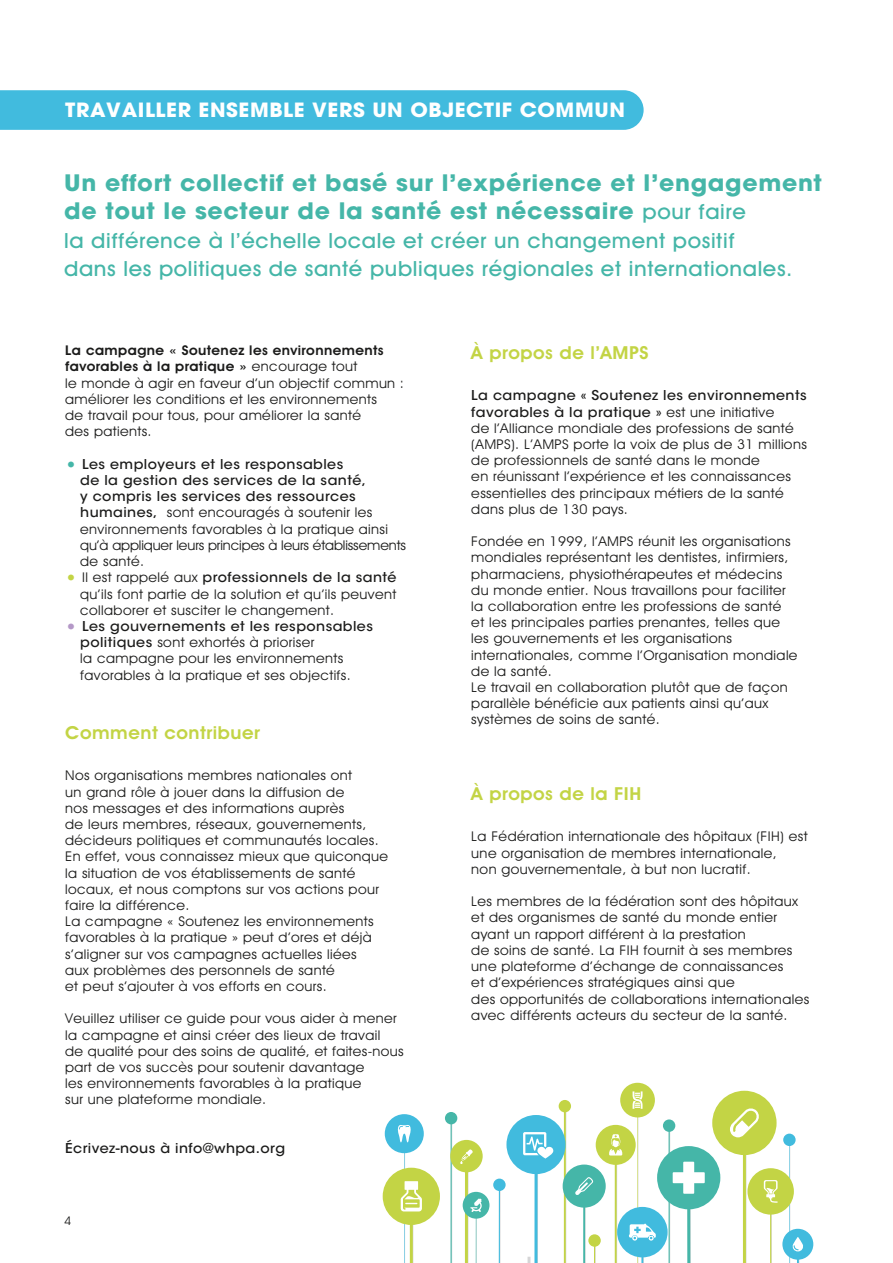
<style>
.page{position:relative;width:893px;height:1263px;background:#fff}
.page>*{position:absolute;margin:0;border:0;box-sizing:border-box;transform-origin:0 0}
.t1{font:700 22.5px/28.5px "Avant Garde";letter-spacing:.03em;color:#45b6a8;scale:1.05 1}
.t2{font:500 21px/28.5px "Avant Garde IT Cby BT";letter-spacing:.03em;color:#45b6a8;scale:1.05 1}
.t3{font:700 19.5px "Avant Garde";letter-spacing:.03em;color:#fff;scale:1.05 1}
.t4{font:600 18px "Avant Garde IT Cby BT";letter-spacing:.03em;color:#c3d445;scale:1.05 1}
.t5{font:13.5px/16.2px "Avant Garde IT Cby BT";letter-spacing:.03em;color:#1b1b1a;scale:1.05 1}
.t6{font:500 13.5px/16.2px "ITC Avant Garde Std";letter-spacing:.03em;color:#1b1b1a;scale:1.05 1}
.t7{font:12px "Avant Garde IT Cby BT";color:#1b1b1a;scale:1.05 1}
.s1{font-family:"Avant Garde IT Cby BT";font-weight:500;font-size:21px}
.s2{font-weight:600}
.s3{font-family:"Avant Garde IT Cby BT";font-weight:400;font-size:20.25px;color:#45b6a8}
.s4{font-family:"ITC Avant Garde Std";font-weight:500}
.s5{font-family:"Avant Garde IT Cby BT";font-weight:400;font-size:20.25px;color:#c3d445}
.s6{font-family:"Avant Garde IT Cby BT";font-weight:400}
.s7{font-family:"Avant Garde IT Cby BT";font-weight:400;font-size:20.25px;color:#b498c7}
</style>
<div class="page">
<svg style="left:594px;top:1247px;width:2px;height:16px"></svg>
<svg style="left:615px;top:1165px;width:5px;height:98px"></svg>
<svg style="left:579px;top:1206px;width:7px;height:57px"></svg>
<div style="left:596px;top:1125px;width:40px;height:40px;background:#c3d445;border-radius:50%"></div>
<svg style="left:506px;top:1115px;width:60px;height:59px"></svg>
<div style="left:563px;top:1164px;width:43px;height:43px;background:#45b6a8;border-radius:50%"></div>
<div style="left:385px;top:1114px;width:39px;height:39px;background:#41bbde;border-radius:50%"></div>
<svg style="left:493px;top:1178px;width:13px;height:13px"></svg>
<div style="left:445px;top:1112px;width:12px;height:12px;background:#45b6a8;border-radius:50%"></div>
<div style="left:620px;top:1083px;width:35px;height:34px;background:#c3d445;border-radius:50%"></div>
<div style="left:657px;top:1146px;width:63px;height:63px;background:#45b6a8;border-radius:50%"></div>
<div style="left:663px;top:1119px;width:12px;height:13px;background:#45b6a8;border-radius:50%"></div>
<div style="left:712px;top:1091px;width:65px;height:64px;background:#c3d445;border-radius:50%"></div>
<div style="left:559px;top:1100px;width:12px;height:12px;background:#c3d445;border-radius:50%"></div>
<div style="left:588px;top:1234px;width:13px;height:13px;background:#c3d445;border-radius:50%"></div>
<div style="left:617px;top:1207px;width:51px;height:50px;background:#41bbde;border-radius:50%"></div>
<svg style="left:669px;top:1128px;width:42px;height:135px"></svg>
<svg style="left:510px;top:1109px;width:56px;height:154px"></svg>
<svg style="left:382px;top:1121px;width:118px;height:142px"></svg>
<svg style="left:730px;top:1108px;width:84px;height:155px"></svg>
<svg style="left:629px;top:1091px;width:27px;height:172px"></svg>
<svg style="left:575px;top:1177px;width:18px;height:18px"></svg>
<svg style="left:609px;top:1134px;width:13px;height:21px"></svg>
<div style="left:0;top:90px;width:644px;height:40px;background:#41bbde"></div>
<h3 class="t3" style="left:65px;top:97px;width:534px">TRAVAILLER ENSEMBLE VERS UN OBJECTIF COMMUN</h3>
<h1 class="t1" style="left:64px;top:168px;width:723px">Un effort collectif et basé sur l’expérience et l’engagement de tout le secteur de la santé est nécessaire <span class="s1">pour faire</span></h1>
<h2 class="t2" style="left:64px;top:226px;width:695px">la différence à l’échelle locale et créer un changement positif<br>dans les politiques de santé publiques régionales et internationales.</h2>
<p class="t5" style="left:65px;top:342px;width:324px"><span class="s2">La campagne « Soutenez les environnements favorables à la pratique »</span> encourage tout<br>le monde à agir en faveur d’un objectif commun : améliorer les conditions et les environnements<br>de travail pour tous, pour améliorer la santé<br>des patients.</p>
<p class="t6" style="left:80px;top:456px;width:274px;text-indent:-15px"><span class="s3">•</span> Les employeurs et les responsables<br>de la gestion des services de la santé, y compris les services des ressources</p>
<p class="t5" style="left:80px;top:504px;width:312px"><span class="s4">humaines,</span> sont encouragés à soutenir les environnements favorables à la pratique ainsi qu’à appliquer leurs principes à leurs établissements de santé.</p>
<p class="t6" style="left:65px;top:569px;width:317px"><span class="s5">•</span> <span class="s6">Il est rappelé aux</span> professionnels de la santé</p>
<p class="t5" style="left:80px;top:585px;width:302px">qu’ils font partie de la solution et qu’ils peuvent collaborer et susciter le changement.</p>
<p class="t6" style="left:65px;top:618px;width:295px"><span class="s7">•</span> Les gouvernements et les responsables</p>
<p class="t5" style="left:80px;top:634px;width:259px"><span class="s4">politiques</span> sont exhortés à prioriser<br>la campagne pour les environnements favorables à la pratique et ses objectifs.</p>
<h3 class="t4" style="left:65px;top:722px;width:187px">Comment contribuer</h3>
<p class="t5" style="left:65px;top:767px;width:309px">Nos organisations membres nationales ont<br>un grand rôle à jouer dans la diffusion de<br>nos messages et des informations auprès<br>de leurs membres, réseaux, gouvernements, décideurs politiques et communautés locales.<br>En effet, vous connaissez mieux que quiconque la situation de vos établissements de santé locaux, et nous comptons sur vos actions pour faire la différence.<br>La campagne « Soutenez les environnements favorables à la pratique » peut d’ores et déjà s’aligner sur vos campagnes actuelles liées<br>aux problèmes des personnels de santé<br>et peut s’ajouter à vos efforts en cours.</p>
<p class="t5" style="left:65px;top:1010px;width:324px">Veuillez utiliser ce guide pour vous aider à mener la campagne et ainsi créer des lieux de travail<br>de qualité pour des soins de qualité, et faites-nous part de vos succès pour soutenir davantage<br>les environnements favorables à la pratique<br>sur une plateforme mondiale.</p>
<p class="t6" style="left:65px;top:1140px;width:211px">Écrivez-nous à info@whpa.org</p>
<p class="t7" style="left:64px;top:1213px;width:8px">4</p>
<h3 class="t4" style="left:471px;top:342px;width:170px">À propos de l’AMPS</h3>
<p class="t6" style="left:471px;top:387px;width:321px">La campagne « Soutenez les environnements favorables à la pratique » <span class="s6">est une initiative</span></p>
<p class="t5" style="left:471px;top:420px;width:321px">de l’Alliance mondiale des professions de santé (AMPS). L’AMPS porte la voix de plus de 31 millions de professionnels de santé dans le monde<br>en réunissant l’expérience et les connaissances essentielles des principaux métiers de la santé dans plus de 130 pays.</p>
<p class="t5" style="left:471px;top:533px;width:312px">Fondée en 1999, l’AMPS réunit les organisations mondiales représentant les dentistes, infirmiers, pharmaciens, physiothérapeutes et médecins du monde entier. Nous travaillons pour faciliter la collaboration entre les professions de santé et les principales parties prenantes, telles que les gouvernements et les organisations internationales, comme l’Organisation mondiale de la santé.<br>Le travail en collaboration plutôt que de façon parallèle bénéficie aux patients ainsi qu’aux systèmes de soins de santé.</p>
<h3 class="t4" style="left:471px;top:783px;width:163px">À propos de la FIH</h3>
<p class="t5" style="left:471px;top:828px;width:322px">La Fédération internationale des hôpitaux (FIH) est une organisation de membres internationale,<br>non gouvernementale, à but non lucratif.</p>
<p class="t5" style="left:471px;top:893px;width:323px">Les membres de la fédération sont des hôpitaux et des organismes de santé du monde entier ayant un rapport différent à la prestation<br>de soins de santé. La FIH fournit à ses membres une plateforme d’échange de connaissances<br>et d’expériences stratégiques ainsi que<br>des opportunités de collaborations internationales avec différents acteurs du secteur de la santé.</p>
</div>
